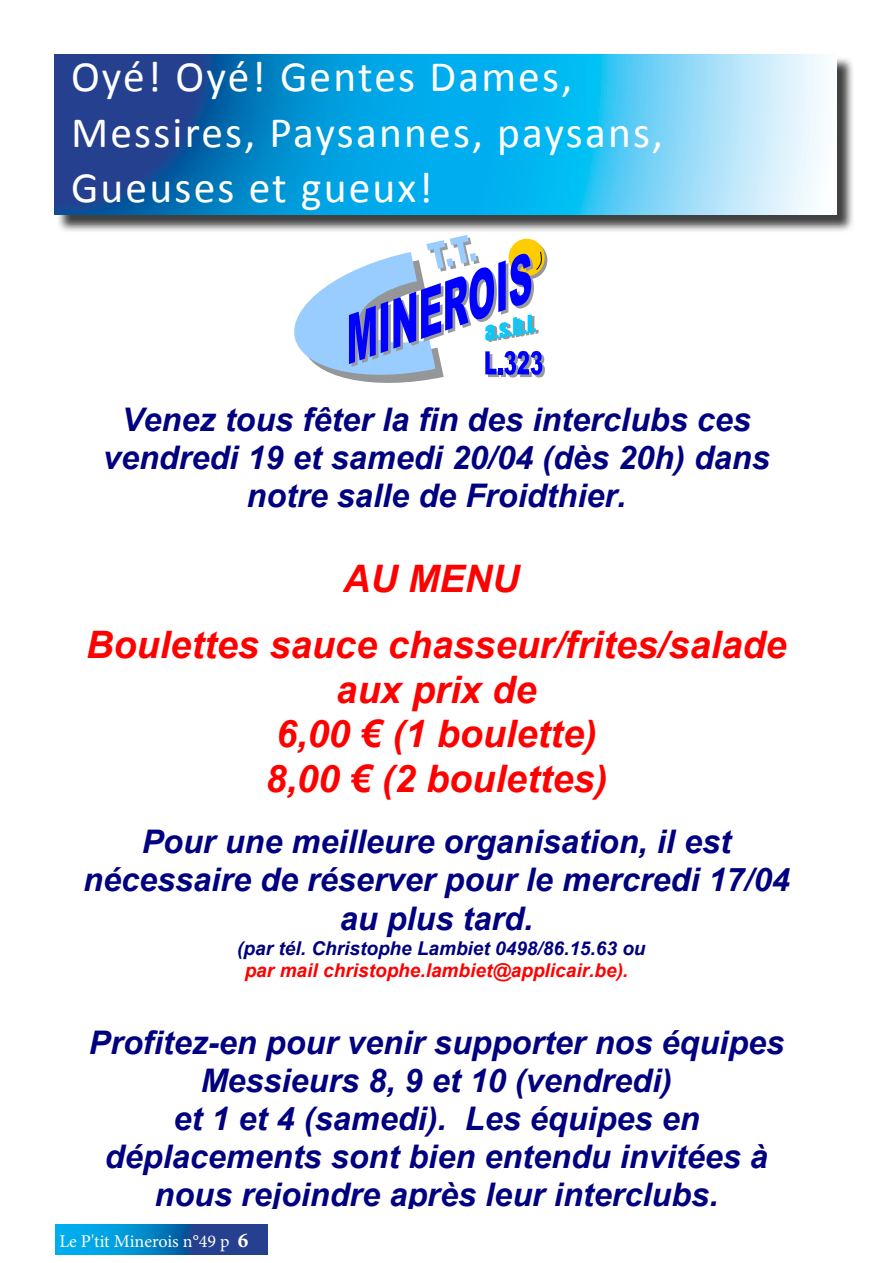
<style>
.page{position:relative;width:893px;height:1263px;background:#fff}
.page>*{position:absolute;margin:0;border:0;box-sizing:border-box;transform-origin:0 0}
.t1{font:43.5px/55.5px "Calibri";letter-spacing:.05em;color:#fff}
.t2{font:italic 700 37.8px/44.4px "Arial";color:#f00;text-align:center}
.t3{font:italic 700 32.55px/38.2px "Arial";color:#000080;text-align:center}
.t4{font:italic 700 19.05px "Arial";color:#000080}
.t5{font:italic 700 19.05px "Arial";color:#f00}
.t6{font:18px "Minion Pro";letter-spacing:-.005em;color:#fff}
.s1{font-weight:700;font-size:21px}
</style>
<div class="page">
<svg style="left:55px;top:1225px;width:213px;height:29px;background:#0d72b9"></svg>
<div style="left:511px;top:241px;width:36px;height:38px;background:#949698;border-radius:50%"></div>
<svg style="left:294px;top:235px;width:251px;height:148px"></svg>
<div style="left:56px;top:56px;width:799px;height:177px;background:#000;opacity:.75"></div>
<svg style="left:54px;top:54px;width:782px;height:161px;background:#38a3d9"></svg>
<h1 class="t1" style="left:71px;top:49px;width:594px">Oyé! Oyé! Gentes Dames,<br>Messires, Paysannes, paysans,<br>Gueuses et gueux!</h1>
<p class="t3" style="left:103px;top:401px;width:668px">Venez tous fêter la fin des interclubs ces vendredi 19 et samedi 20/04 (dès 20h) dans notre salle de Froidthier.</p>
<p class="t2" style="left:86px;top:546px;width:702px;line-height:66.6px">AU MENU<br>Boulettes sauce chasseur/frites/salade</p>
<p class="t2" style="left:266px;top:668px;width:343px">aux prix de<br>6,00 € (1 boulette)<br>8,00 € (2 boulettes)</p>
<p class="t3" style="left:83px;top:823px;width:708px">Pour une meilleure organisation, il est nécessaire de réserver pour le mercredi 17/04 au plus tard.</p>
<p class="t4" style="left:237px;top:935px;width:410px">(par tél. Christophe Lambiet 0498/86.15.63 ou</p>
<p class="t5" style="left:245px;top:957px;width:385px">par mail christophe.lambiet@applicair.be).</p>
<p class="t3" style="left:89px;top:1024px;width:697px">Profitez-en pour venir supporter nos équipes Messieurs 8, 9 et 10 (vendredi)<br>et 1 et 4 (samedi). Les équipes en déplacements sont bien entendu invitées à nous rejoindre après leur interclubs.</p>
<p class="t6" style="left:59px;top:1229px;width:191px">Le P'tit Minerois n°49 p <span class="s1">6</span></p>
</div>
